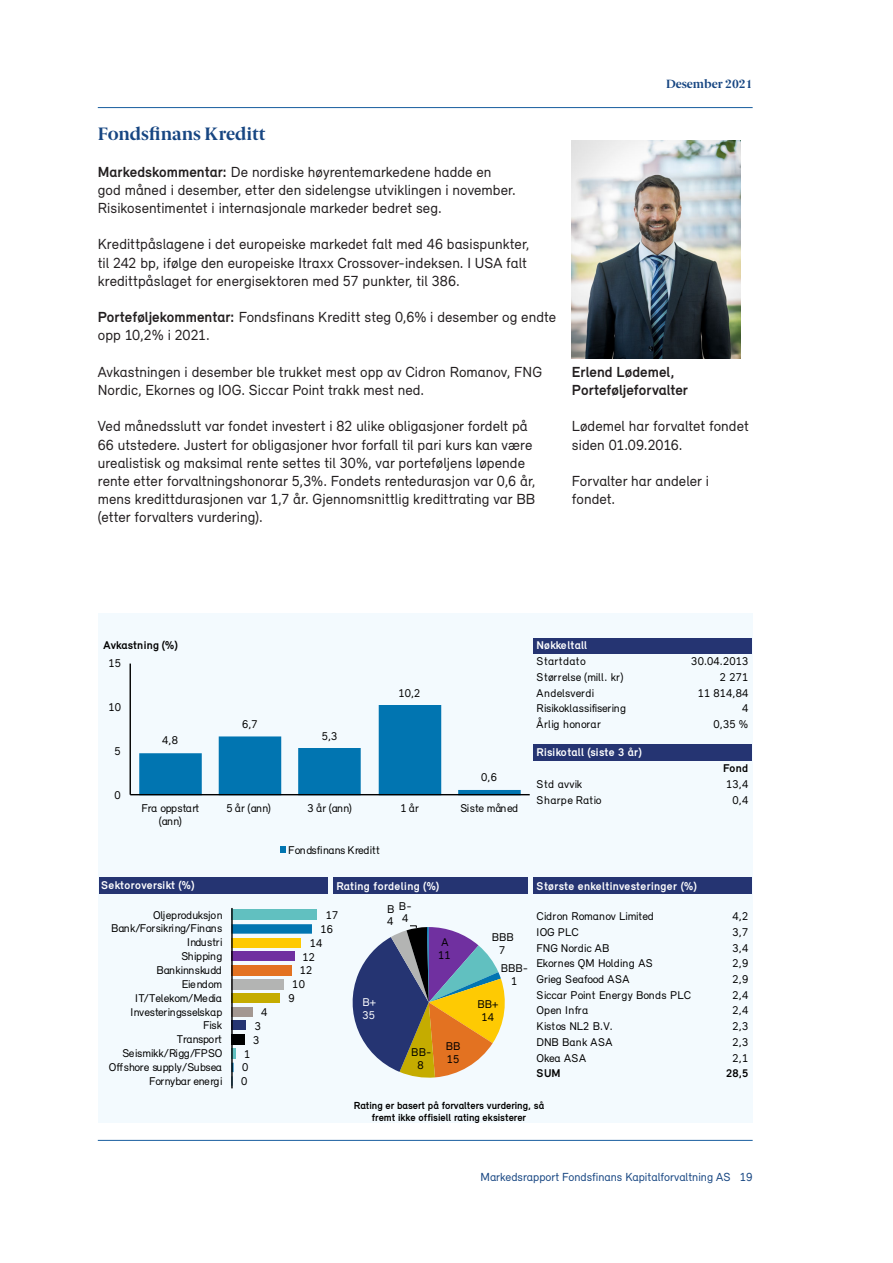
<style>
.page{position:relative;width:893px;height:1263px;background:#fff}
.page>*{position:absolute;margin:0;border:0;box-sizing:border-box;transform-origin:0 0}
.Brødtekst{font:700 18px "Berlingske Serif";letter-spacing:.005em;color:#174682}
.Brødtekst-2{font:15px/18.1px "Relevant";letter-spacing:.005em;color:#231f20}
.Brødtekst-3{font:700 15px "Relevant";letter-spacing:.005em;color:#231f20}
.t1{font:12px "Relevant";color:#174682}
.t2{font:700 12px "Berlingske Serif";color:#174682}
.t3{font:11.55px/13.8px "Relevant";color:#000}
.t4{font:700 11.55px "Relevant";letter-spacing:.03em;color:#fff}
.t5{font:11.55px/15.8px "Relevant";letter-spacing:.025em;color:#000}
.t6{font:11.55px "Relevant";letter-spacing:-.025em;color:#000}
.t7{font:11.55px "Relevant";letter-spacing:.02em;color:#000}
.t8{font:700 11.55px "Relevant";letter-spacing:.025em;color:#000}
.t9{font:11.55px "Relevant";letter-spacing:.03em;color:#000}
.t10{font:11.55px "Relevant";letter-spacing:-.02em;color:#000}
.t11{font:11.55px/12.8px "Relevant";letter-spacing:-.045em;color:#000;text-align:center}
.t12{font:11.55px "Relevant";letter-spacing:-.03em;color:#000}
.t13{font:11.55px/12.6px "Relevant";color:#fff}
.t14{font:700 10.5px/12.6px "Relevant";color:#000;text-align:center}
.s1{font-weight:700}
</style>
<div class="page">
<div style="left:98px;top:613px;width:655px;height:510px;background:#f3fafe"></div>
<div style="left:533px;top:638px;width:219px;height:16px;background:#253472"></div>
<div style="left:533px;top:744px;width:219px;height:16px;background:#253472"></div>
<div style="left:99px;top:877px;width:229px;height:17px;background:#253472"></div>
<div style="left:333px;top:877px;width:195px;height:17px;background:#253472"></div>
<div style="left:533px;top:877px;width:219px;height:17px;background:#253472"></div>
<svg style="left:139px;top:705px;width:382px;height:89px"></svg>
<hr style="left:130px;top:663px;width:1px;height:132px;background:#000">
<hr style="left:130px;top:794px;width:400px;height:1px;background:#000">
<svg style="left:280px;top:846px;width:5px;height:7px"></svg>
<div style="left:231px;top:909px;width:86px;height:11px;background:#61c0c0"></div>
<svg style="left:233px;top:924px;width:79px;height:149px"></svg>
<hr style="left:231px;top:908px;width:2px;height:180px;background:#000">
<svg style="left:352px;top:925px;width:153px;height:153px"></svg>
<img style="left:572px;top:140px;width:169px;height:219px">
<hr style="left:98px;top:107px;width:655px;height:1px;background:#175d9e">
<hr style="left:98px;top:1140px;width:655px;height:1px;background:#175d9e">
<p class="Brødtekst" style="left:98px;top:119px;width:169px">Fondsfinans Kreditt</p>
<p class="Brødtekst-2" style="left:98px;top:162px;width:420px"><span class="s1">Markedskommentar:</span> De nordiske høyrentemarkedene hadde en god måned i desember, etter den sidelengse utviklingen i november.<br>Risikosentimentet i internasjonale markeder bedret seg.</p>
<p class="Brødtekst-2" style="left:98px;top:235px;width:433px">Kredittpåslagene i det europeiske markedet falt med 46 basispunkter, til 242 bp, ifølge den europeiske Itraxx Crossover-indeksen. I USA falt kredittpåslaget for energisektoren med 57 punkter, til 386.</p>
<p class="Brødtekst-2" style="left:98px;top:308px;width:460px"><span class="s1">Porteføljekommentar:</span> Fondsfinans Kreditt steg 0,6% i desember og endte opp 10,2% i 2021.</p>
<p class="Brødtekst-2" style="left:98px;top:362px;width:446px">Avkastningen i desember ble trukket mest opp av Cidron Romanov, FNG<br>Nordic, Ekornes og IOG. Siccar Point trakk mest ned.</p>
<p class="Brødtekst-2" style="left:98px;top:417px;width:439px">Ved månedsslutt var fondet investert i 82 ulike obligasjoner fordelt på 66 utstedere. Justert for obligasjoner hvor forfall til pari kurs kan være urealistisk og maksimal rente settes til 30%, var porteføljens løpende rente etter forvaltningshonorar 5,3%. Fondets rentedurasjon var 0,6 år, mens kredittdurasjonen var 1,7 år. Gjennomsnittlig kredittrating var BB (etter forvalters vurdering).</p>
<p class="t2" style="left:666px;top:74px;width:88px">Desember 2021</p>
<p class="Brødtekst-3" style="left:572px;top:363px;width:104px">Erlend Lødemel,</p>
<p class="Brødtekst-3" style="left:572px;top:381px;width:118px">Porteføljeforvalter</p>
<p class="Brødtekst-2" style="left:572px;top:417px;width:178px">Lødemel har forvaltet fondet</p>
<p class="Brødtekst-2" style="left:572px;top:435px;width:112px">siden 01.09.2016.</p>
<p class="Brødtekst-2" style="left:572px;top:471px;width:139px">Forvalter har andeler i fondet.</p>
<p class="t8" style="left:103px;top:638px;width:76px">Avkastning (%)</p>
<p class="t3" style="left:108px;top:656px;width:14px">15</p>
<p class="t3" style="left:108px;top:700px;width:14px">10</p>
<p class="t3" style="left:115px;top:744px;width:8px">5</p>
<p class="t3" style="left:115px;top:787px;width:8px">0</p>
<p class="t3" style="left:162px;top:733px;width:17px">4,8</p>
<p class="t3" style="left:242px;top:716px;width:17px">6,7</p>
<p class="t3" style="left:322px;top:729px;width:17px">5,3</p>
<p class="t3" style="left:398px;top:685px;width:24px">10,2</p>
<p class="t3" style="left:481px;top:770px;width:17px">0,6</p>
<p class="t11" style="left:141px;top:802px;width:59px">Fra oppstart (ann)</p>
<p class="t3" style="left:226px;top:801px;width:46px">5 år (ann)</p>
<p class="t3" style="left:308px;top:801px;width:46px">3 år (ann)</p>
<p class="t3" style="left:400px;top:801px;width:20px">1 år</p>
<p class="t12" style="left:460px;top:801px;width:59px">Siste måned</p>
<p class="t10" style="left:288px;top:843px;width:93px">Fondsfinans Kreditt</p>
<p class="t4" style="left:537px;top:638px;width:52px">Nøkkeltall</p>
<p class="t5" style="left:537px;top:653px;width:91px">Startdato<br>Størrelse (mill. kr)<br>Andelsverdi<br>Risikoklassifisering<br>Årlig honorar</p>
<p class="t4" style="left:537px;top:745px;width:107px">Risikotall (siste 3 år)</p>
<p class="t3" style="left:691px;top:653px;width:59px;line-height:15.8px;text-align:right">30.04.2013<br>2 271<br>11 814,84<br>4</p>
<p class="t3" style="left:713px;top:717px;width:36px">0,35 %</p>
<p class="t8" style="left:723px;top:761px;width:27px">Fond</p>
<p class="t7" style="left:537px;top:777px;width:47px">Std avvik</p>
<p class="t3" style="left:726px;top:777px;width:24px">13,4</p>
<p class="t9" style="left:537px;top:793px;width:67px">Sharpe Ratio</p>
<p class="t3" style="left:733px;top:792px;width:17px">0,4</p>
<p class="t4" style="left:101px;top:878px;width:95px">Sektoroversikt (%)</p>
<p class="t3" style="left:109px;top:907px;width:115px;text-align:right">Oljeproduksjon<br>Bank/Forsikring/Finans<br>Industri<br>Shipping<br>Bankinnskudd<br>Eiendom<br>IT/Telekom/Media<br>Investeringsselskap<br>Fisk<br>Transport<br>Seismikk/Rigg/FPSO<br>Offshore supply/Subsea<br>Fornybar energi</p>
<p class="t3" style="left:253px;top:1005px;width:16px;text-indent:8px">4<br>3<br>3</p>
<p class="t3" style="left:241px;top:1046px;width:11px">1<br>0<br>0</p>
<p class="t4" style="left:336px;top:879px;width:105px">Rating fordeling (%)</p>
<p class="t4" style="left:537px;top:879px;width:162px">Største enkeltinvesteringer (%)</p>
<p class="t3" style="left:326px;top:908px;width:14px">17</p>
<p class="t3" style="left:320px;top:922px;width:14px">16</p>
<p class="t3" style="left:310px;top:936px;width:14px">14</p>
<p class="t3" style="left:303px;top:949px;width:14px">12</p>
<p class="t3" style="left:300px;top:963px;width:14px">12</p>
<p class="t3" style="left:292px;top:977px;width:14px">10</p>
<p class="t3" style="left:288px;top:991px;width:8px">9</p>
<p class="t13" style="left:363px;top:995px;width:15px">B+<br>35</p>
<p class="t3" style="left:387px;top:902px;width:9px;line-height:12.6px">B<br>4</p>
<p class="t3" style="left:399px;top:899px;width:14px;line-height:12.6px">B-<br>4</p>
<p class="t3" style="left:411px;top:1046px;width:22px;line-height:12.6px;text-align:center">BB-<br>8</p>
<p class="t3" style="left:438px;top:936px;width:14px;line-height:12.6px">A<br>11</p>
<p class="t3" style="left:492px;top:930px;width:24px;line-height:12.6px;text-align:center">BBB<br>7</p>
<p class="t3" style="left:501px;top:962px;width:29px;line-height:12.6px;text-align:center">BBB-<br>1</p>
<p class="t3" style="left:477px;top:998px;width:23px;line-height:12.6px;text-align:center">BB+<br>14</p>
<p class="t3" style="left:446px;top:1040px;width:16px;line-height:12.6px">BB<br>15</p>
<p class="t6" style="left:537px;top:909px;width:119px">Cidron Romanov Limited</p>
<p class="t3" style="left:733px;top:909px;width:17px">4,2</p>
<p class="t3" style="left:537px;top:925px;width:44px">IOG PLC</p>
<p class="t3" style="left:733px;top:925px;width:17px">3,7</p>
<p class="t3" style="left:537px;top:940px;width:75px">FNG Nordic AB</p>
<p class="t3" style="left:733px;top:940px;width:17px">3,4</p>
<p class="t3" style="left:537px;top:956px;width:118px">Ekornes QM Holding AS</p>
<p class="t3" style="left:733px;top:956px;width:17px">2,9</p>
<p class="t6" style="left:537px;top:972px;width:94px">Grieg Seafood ASA</p>
<p class="t3" style="left:733px;top:972px;width:17px">2,9</p>
<p class="t7" style="left:537px;top:988px;width:156px">Siccar Point Energy Bonds PLC</p>
<p class="t3" style="left:733px;top:988px;width:17px">2,4</p>
<p class="t9" style="left:537px;top:1003px;width:53px">Open Infra</p>
<p class="t3" style="left:733px;top:1003px;width:17px">2,4</p>
<p class="t3" style="left:537px;top:1019px;width:77px">Kistos NL2 B.V.</p>
<p class="t3" style="left:733px;top:1019px;width:17px">2,3</p>
<p class="t5" style="left:537px;top:1034px;width:77px">DNB Bank ASA</p>
<p class="t3" style="left:733px;top:1035px;width:17px">2,3</p>
<p class="t3" style="left:537px;top:1050px;width:51px">Okea ASA</p>
<p class="t3" style="left:733px;top:1050px;width:17px">2,1</p>
<p class="t8" style="left:537px;top:1066px;width:25px">SUM</p>
<p class="t8" style="left:726px;top:1066px;width:24px">28,5</p>
<p class="t14" style="left:354px;top:1098px;width:192px">Rating er basert på forvalters vurdering, så fremt ikke offisiell rating eksisterer</p>
<p class="t1" style="left:480px;top:1169px;width:274px">Markedsrapport Fondsfinans Kapitalforvaltning AS 19</p>
</div>
